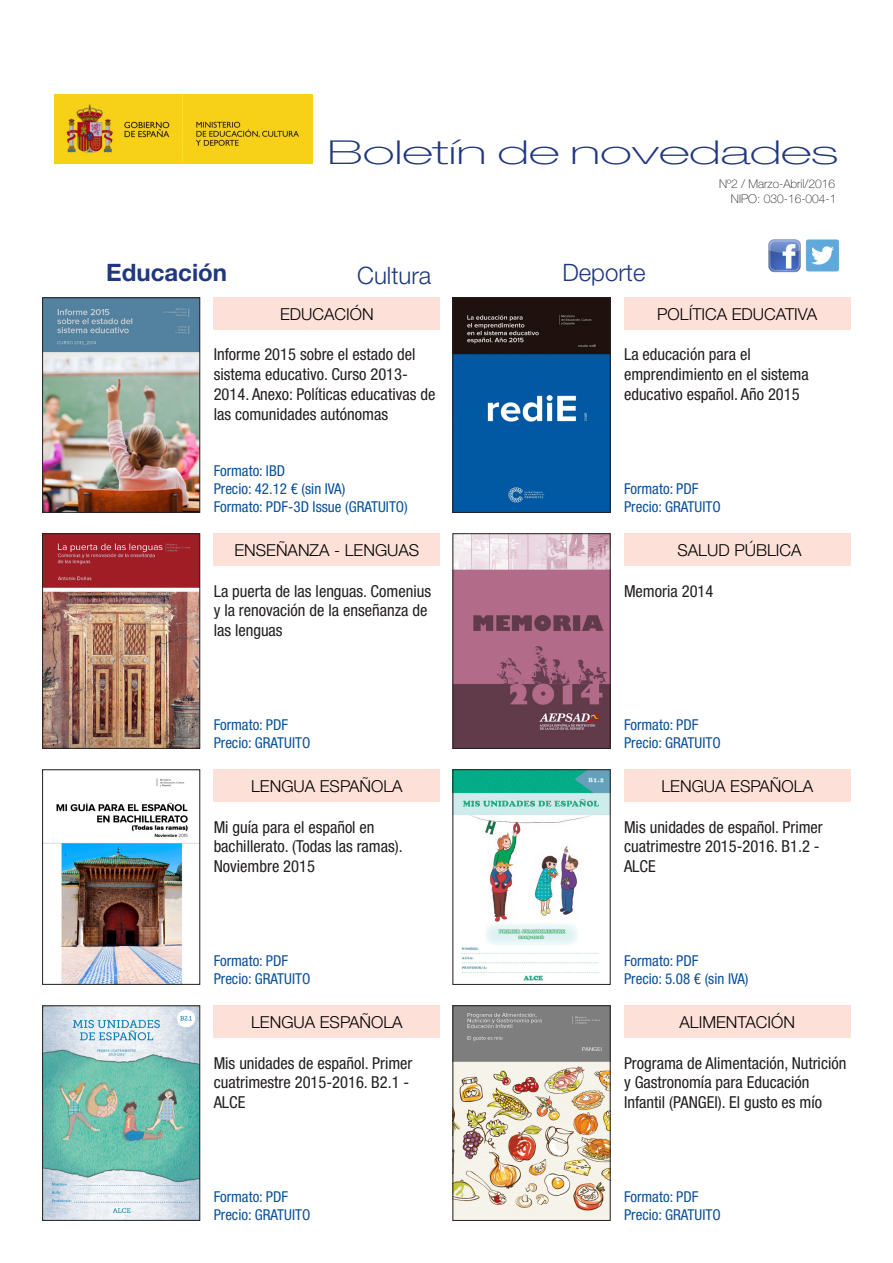
<style>
.page{position:relative;width:893px;height:1263px;background:#fff}
.page>*{position:absolute;margin:0;border:0;box-sizing:border-box;transform-origin:0 0}
.t1{font:100 expanded 33px "Helvetica Neue LT Pro";color:#203781;scale:1.5 1}
.t2{font:300 24px "Helvetica Neue LT Pro";color:#203781}
.t3{font:700 24px "Helvetica Neue LT Pro";color:#203781}
.TÍTULO{font:condensed 16.5px/19.8px "Helvetica Neue LT Pro";color:#231f20}
.CUADRITO{font:300 16.5px "Helvetica Neue LT Pro";color:#000}
.PRECIO{font:condensed 15px "Helvetica Neue LT Pro";color:#09509b}
.t4{font:100 12px "Helvetica Neue LT Pro";color:#231f20}
</style>
<div class="page">
<img style="left:54px;top:95px;width:258px;height:69px">
<img style="left:806px;top:239px;width:34px;height:33px">
<img style="left:768px;top:239px;width:33px;height:34px">
<img style="left:455px;top:300px;width:153px;height:210px">
<div style="left:453px;top:298px;width:157px;height:214px;border:1px solid #231f20"></div>
<img style="left:455px;top:536px;width:153px;height:210px">
<div style="left:453px;top:534px;width:157px;height:214px;border:1px solid #231f20"></div>
<img style="left:455px;top:772px;width:153px;height:209px">
<img style="left:455px;top:1008px;width:153px;height:210px">
<div style="left:214px;top:298px;width:226px;height:32px;background:#fde0d8"></div>
<div style="left:214px;top:534px;width:226px;height:32px;background:#fde0d8"></div>
<div style="left:214px;top:770px;width:226px;height:32px;background:#fde0d8"></div>
<div style="left:214px;top:1006px;width:226px;height:32px;background:#fde0d8"></div>
<img style="left:45px;top:300px;width:153px;height:210px">
<div style="left:43px;top:298px;width:157px;height:214px;border:1px solid #231f20"></div>
<img style="left:45px;top:536px;width:153px;height:210px">
<div style="left:43px;top:534px;width:157px;height:214px;border:1px solid #231f20"></div>
<img style="left:45px;top:778px;width:153px;height:204px">
<img style="left:45px;top:1008px;width:153px;height:210px">
<div style="left:624px;top:298px;width:226px;height:32px;background:#fde0d8"></div>
<div style="left:624px;top:534px;width:226px;height:32px;background:#fde0d8"></div>
<div style="left:624px;top:770px;width:226px;height:32px;background:#fde0d8"></div>
<div style="left:624px;top:1006px;width:226px;height:32px;background:#fde0d8"></div>
<h1 class="t1" style="left:327px;top:133px;width:342px">Boletín de novedades</h1>
<p class="t4" style="left:719px;top:177px;width:118px">Nº2 / Marzo-Abril/2016</p>
<p class="t4" style="left:731px;top:192px;width:107px">NIPO: 030-16-004-1</p>
<h2 class="t3" style="left:106px;top:257px;width:122px">Educación</h2>
<h2 class="t2" style="left:357px;top:260px;width:76px">Cultura</h2>
<h2 class="t2" style="left:562px;top:258px;width:85px">Deporte</h2>
<p class="CUADRITO" style="left:280px;top:304px;width:95px">EDUCACIÓN</p>
<p class="CUADRITO" style="left:657px;top:304px;width:161px">POLÍTICA EDUCATIVA</p>
<p class="TÍTULO" style="left:214px;top:345px;width:223px">Informe 2015 sobre el estado del sistema educativo. Curso 2013-<br>2014. Anexo: Políticas educativas de las comunidades autónomas</p>
<p class="TÍTULO" style="left:624px;top:345px;width:186px">La educación para el emprendimiento en el sistema educativo español. Año 2015</p>
<p class="PRECIO" style="left:214px;top:462px;width:73px">Formato: IBD</p>
<p class="PRECIO" style="left:214px;top:480px;width:133px">Precio: 42.12 € (sin IVA)</p>
<p class="PRECIO" style="left:214px;top:498px;width:196px">Formato: PDF-3D Issue (GRATUITO)</p>
<p class="PRECIO" style="left:624px;top:480px;width:76px">Formato: PDF</p>
<p class="PRECIO" style="left:624px;top:498px;width:98px">Precio: GRATUITO</p>
<p class="CUADRITO" style="left:234px;top:540px;width:186px">ENSEÑANZA - LENGUAS</p>
<p class="CUADRITO" style="left:677px;top:540px;width:126px">SALUD PÚBLICA</p>
<p class="TÍTULO" style="left:214px;top:581px;width:219px">La puerta de las lenguas. Comenius y la renovación de la enseñanza de las lenguas</p>
<p class="TÍTULO" style="left:624px;top:581px;width:91px">Memoria 2014</p>
<p class="PRECIO" style="left:214px;top:716px;width:76px">Formato: PDF</p>
<p class="PRECIO" style="left:214px;top:734px;width:98px">Precio: GRATUITO</p>
<p class="PRECIO" style="left:624px;top:716px;width:76px">Formato: PDF</p>
<p class="PRECIO" style="left:624px;top:734px;width:98px">Precio: GRATUITO</p>
<p class="CUADRITO" style="left:251px;top:776px;width:153px">LENGUA ESPAÑOLA</p>
<p class="CUADRITO" style="left:661px;top:776px;width:153px">LENGUA ESPAÑOLA</p>
<p class="TÍTULO" style="left:214px;top:817px;width:191px">Mi guía para el español en bachillerato. (Todas las ramas).<br>Noviembre 2015</p>
<p class="TÍTULO" style="left:624px;top:817px;width:200px">Mis unidades de español. Primer cuatrimestre 2015-2016. B1.2 -<br>ALCE</p>
<p class="PRECIO" style="left:214px;top:952px;width:76px">Formato: PDF</p>
<p class="PRECIO" style="left:214px;top:970px;width:98px">Precio: GRATUITO</p>
<p class="PRECIO" style="left:624px;top:952px;width:76px">Formato: PDF</p>
<p class="PRECIO" style="left:624px;top:970px;width:126px">Precio: 5.08 € (sin IVA)</p>
<p class="CUADRITO" style="left:251px;top:1012px;width:153px">LENGUA ESPAÑOLA</p>
<p class="CUADRITO" style="left:679px;top:1012px;width:117px">ALIMENTACIÓN</p>
<p class="TÍTULO" style="left:214px;top:1053px;width:200px">Mis unidades de español. Primer cuatrimestre 2015-2016. B2.1 -<br>ALCE</p>
<p class="TÍTULO" style="left:624px;top:1053px;width:224px">Programa de Alimentación, Nutrición y Gastronomía para Educación<br>Infantil (PANGEI). El gusto es mío</p>
<p class="PRECIO" style="left:214px;top:1188px;width:76px">Formato: PDF</p>
<p class="PRECIO" style="left:214px;top:1206px;width:98px">Precio: GRATUITO</p>
<p class="PRECIO" style="left:624px;top:1188px;width:76px">Formato: PDF</p>
<p class="PRECIO" style="left:624px;top:1206px;width:98px">Precio: GRATUITO</p>
</div>
